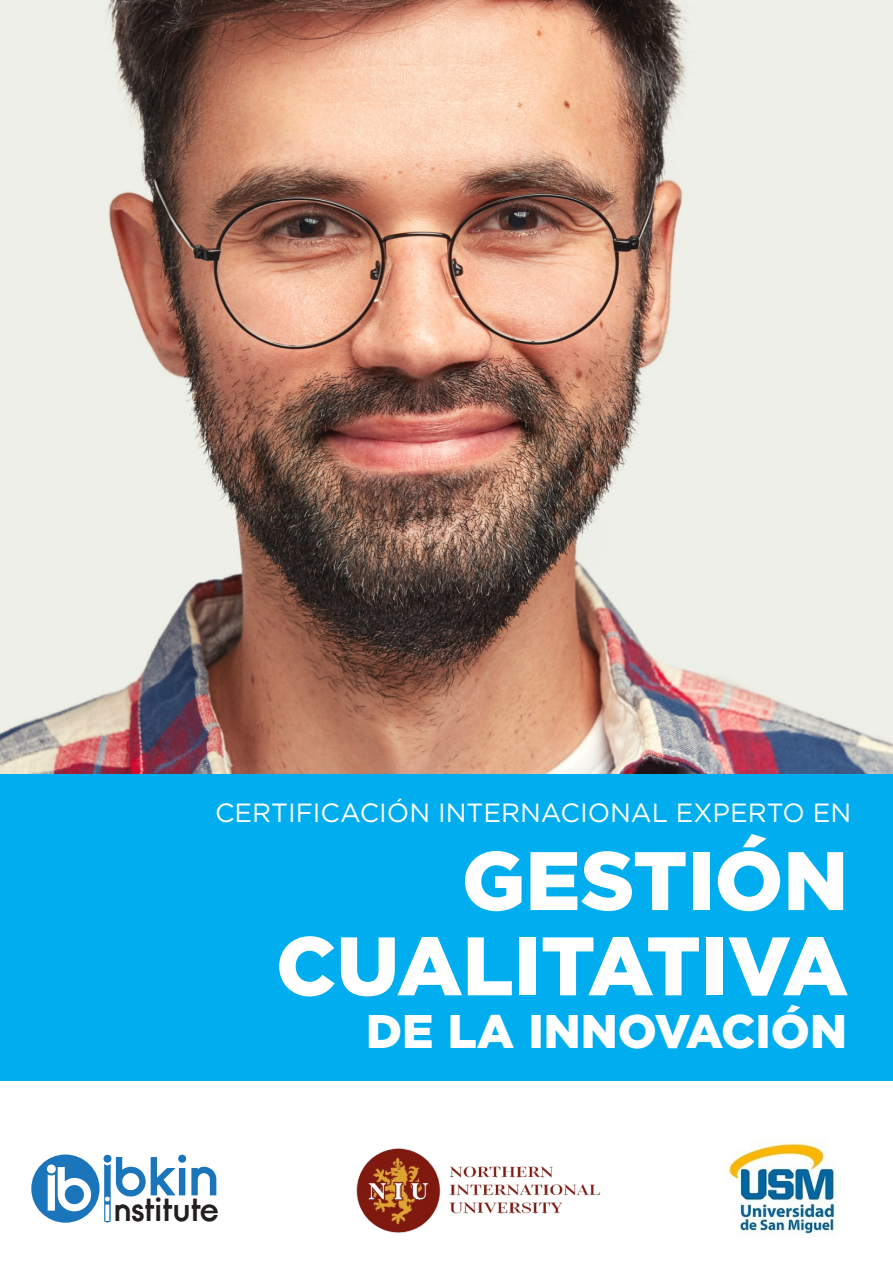
<style>
.page{position:relative;width:893px;height:1263px;background:#fff}
.page>*{position:absolute;margin:0;border:0;box-sizing:border-box;transform-origin:0 0}
.t1{font:900 82.8px/85.2px "Gotham";color:#fff;text-align:right}
.t2{font:700 54.75px "Opificio";color:#1a75bb}
.t3{font:900 47.1px "Gotham";color:#fff}
.t4{font:700 31.95px "Opificio";letter-spacing:-.03em;color:#231f20}
.t5{font:26.4px "Gotham";color:#fff}
.s1{font-size:32.85px;color:#fff}
</style>
<div class="page">
<img style="left:0;top:0;width:893px;height:775px">
<div style="left:0;top:775px;width:893px;height:306px;background:#00aeef"></div>
<svg style="left:104px;top:1155px;width:7px;height:68px"></svg>
<div style="left:31px;top:1154px;width:69px;height:69px;background:#1a75bb;border-radius:50%"></div>
<svg style="left:47px;top:1164px;width:9px;height:46px"></svg>
<img style="left:727px;top:1143px;width:108px;height:92px">
<img style="left:356px;top:1148px;width:245px;height:86px">
<p class="t5" style="left:215px;top:801px;width:638px">CERTIFICACIÓN INTERNACIONAL EXPERTO EN</p>
<h1 class="t1" style="left:276px;top:843px;width:574px">GESTIÓN<br>CUALITATIVA</h1>
<h2 class="t2" style="left:112px;top:1157px;width:109px">bkin</h2>
<p class="t4" style="left:53px;top:1198px;width:167px"><sup>b</sup> <span class="s1">i</span>nstitute</p>
<h3 class="t3" style="left:366px;top:1010px;width:482px">DE LA INNOVACIÓN</h3>
</div>
